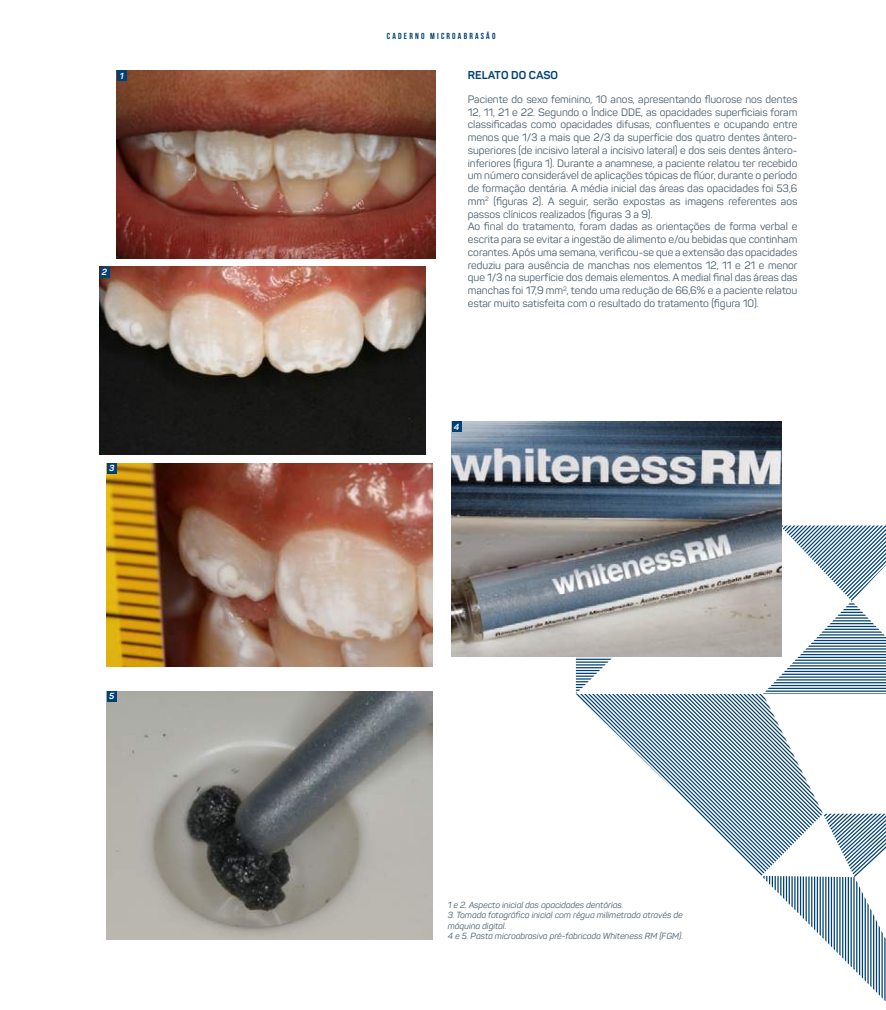
<style>
.page{position:relative;width:886px;height:1010px;background:#fff}
.page>*{position:absolute;margin:0;border:0;box-sizing:border-box;transform-origin:0 0}
.t1{font:700 11.25px "Panton";letter-spacing:.01em;color:#004075}
.t2{font:10.62px/12.8px "Panton";color:#475c6d}
.t3{font:italic 8.75px/10.5px "Panton";color:#475c6d}
.t4{font:8.75px "Bebas Neue";letter-spacing:.25em;color:#004075}
.t5{font:italic 700 8.75px "Panton";color:#fff}
</style>
<div class="page">
<svg style="left:576px;top:525px;width:310px;height:476px"></svg>
<img style="left:117px;top:71px;width:319px;height:188px">
<img style="left:100px;top:267px;width:325px;height:188px">
<img style="left:107px;top:463px;width:325px;height:203px">
<img style="left:107px;top:691px;width:325px;height:248px">
<img style="left:452px;top:422px;width:329px;height:235px">
<div style="left:117px;top:71px;width:9px;height:10px;background:#004075"></div>
<div style="left:100px;top:267px;width:9px;height:10px;background:#004075"></div>
<div style="left:107px;top:463px;width:9px;height:10px;background:#004075"></div>
<div style="left:452px;top:422px;width:9px;height:10px;background:#004075"></div>
<div style="left:107px;top:691px;width:9px;height:10px;background:#004075"></div>
<p class="t5" style="left:120px;top:71px;width:5px">1</p>
<p class="t5" style="left:102px;top:267px;width:7px">2</p>
<p class="t5" style="left:109px;top:463px;width:7px">3</p>
<p class="t5" style="left:109px;top:691px;width:7px">5</p>
<p class="t4" style="left:387px;top:31px;width:110px">CADERNO MICROABRASÃO</p>
<p class="t1" style="left:468px;top:68px;width:92px">RELATO DO CASO</p>
<p class="t2" style="left:468px;top:93px;width:331px">Paciente do sexo feminino, 10 anos, apresentando fluorose nos dentes 12, 11, 21 e 22. Segundo o Índice DDE, as opacidades superficiais foram classificadas como opacidades difusas, confluentes e ocupando entre menos que 1/3 a mais que 2/3 da superfície dos quatro dentes ântero&shy;superiores (de incisivo lateral a incisivo lateral) e dos seis dentes ântero&shy;inferiores (figura 1). Durante a anamnese, a paciente relatou ter recebido um número considerável de aplicações tópicas de flúor, durante o período de formação dentária. A média inicial das áreas das opacidades foi 53,6 mm<sup>2</sup> (figuras 2). A seguir, serão expostas as imagens referentes aos passos clínicos realizados (figuras 3 a 9).<br>Ao final do tratamento, foram dadas as orientações de forma verbal e escrita para se evitar a ingestão de alimento e/ou bebidas que continham corantes. Após uma semana, verificou-se que a extensão das opacidades reduziu para ausência de manchas nos elementos 12, 11 e 21 e menor que 1/3 na superfície dos demais elementos. A medial final das áreas das manchas foi 17,9 mm<sup>2</sup>, tendo uma redução de 66,6% e a paciente relatou estar muito satisfeita com o resultado do tratamento (figura 10).</p>
<p class="t5" style="left:454px;top:422px;width:7px">4</p>
<p class="t3" style="left:448px;top:899px;width:177px">1 e 2. Aspecto inicial das opacidades dentárias.</p>
<p class="t3" style="left:448px;top:910px;width:237px">3. Tomada fotográfica inicial com régua milimetrada através de máquina digital.<br>4 e 5. Pasta microabrasiva pré-fabricada Whiteness RM (FGM).</p>
</div>
